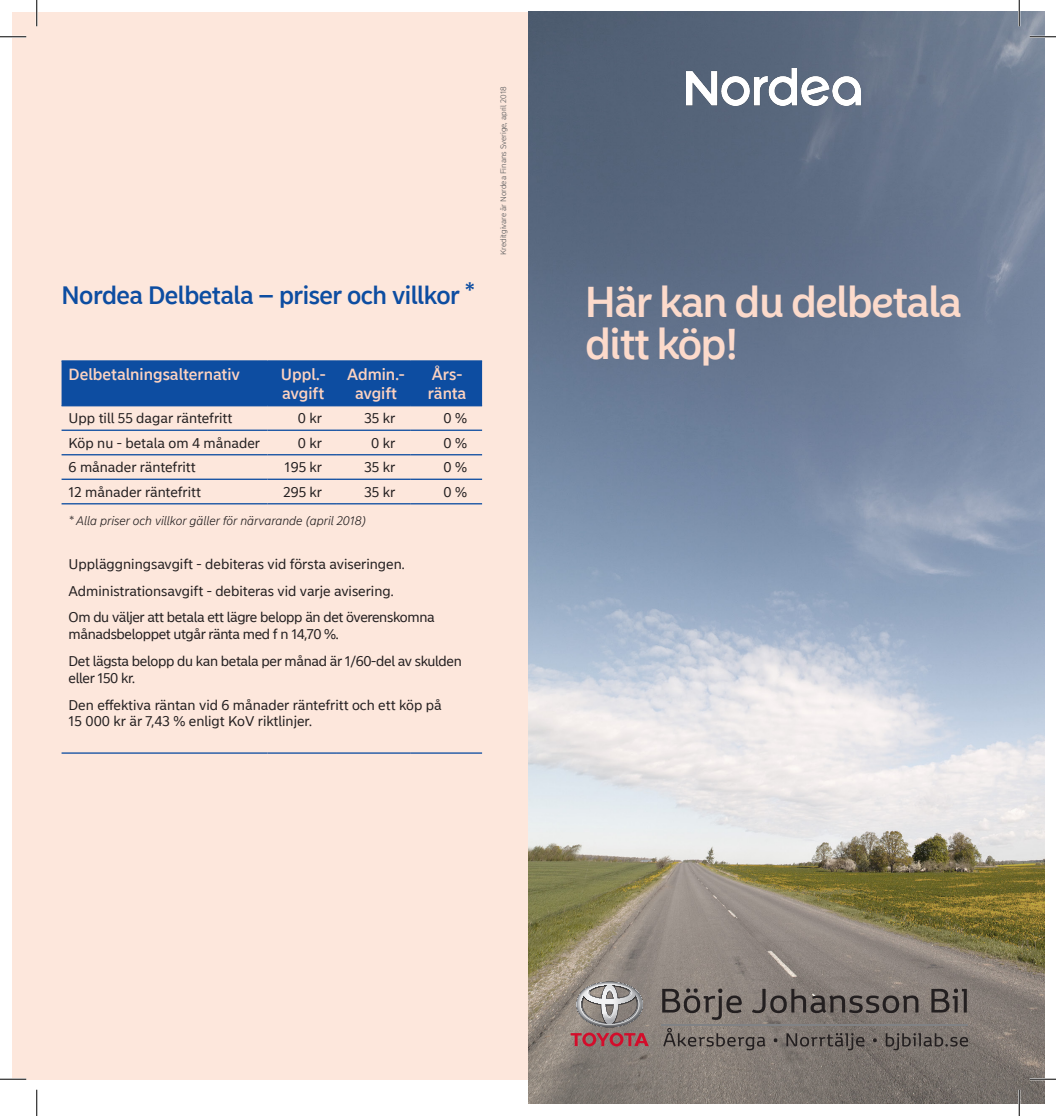
<style>
.page{position:relative;width:1056px;height:1116px;background:#fff}
.page>*{position:absolute;margin:0;border:0;box-sizing:border-box;transform-origin:0 0}
.Title_-_front_cover{font:500 42px/42px "Nordea Sans Large";letter-spacing:-.015em;color:#fcdacb}
.Rubrik_1{font:500 24.5px "Nordea Sans Small";letter-spacing:-.02em;color:#0d4da1}
.Rubrik_2{font:500 15.75px/18.9px "Nordea Sans Small";color:#fcd2c0}
.t1{font:14px/16.8px "Nordea Sans Small";color:#231f20}
.t2{font:14px/16.8px "Nordea Sans Small";letter-spacing:-.025em;color:#231f20}
.t3{font:italic 300 12.25px "Nordea Sans Small";color:#231f20}
.t4{font:300 7.88px "Nordea Sans Small";color:#57585a}
</style>
<div class="page">
<div style="left:12px;top:12px;width:1032px;height:1066px;background:#fde7dc"></div>
<img style="left:528px;top:12px;width:516px;height:1091px">
<img style="left:686px;top:69px;width:175px;height:36px">
<div style="left:62px;top:361px;width:420px;height:44px;background:#0d4da1"></div>
<hr style="left:62px;top:360px;width:205px;height:1px;background:#0d4da1">
<hr style="left:267px;top:360px;width:70px;height:1px;background:#0d4da1">
<hr style="left:337px;top:360px;width:73px;height:1px;background:#0d4da1">
<hr style="left:410px;top:360px;width:72px;height:1px;background:#0d4da1">
<hr style="left:62px;top:405px;width:205px;height:1px;background:#0d4da1">
<hr style="left:267px;top:405px;width:70px;height:1px;background:#0d4da1">
<hr style="left:337px;top:405px;width:73px;height:1px;background:#0d4da1">
<hr style="left:410px;top:405px;width:72px;height:1px;background:#0d4da1">
<hr style="left:62px;top:429px;width:205px;height:2px;background:#0d4da1">
<hr style="left:267px;top:429px;width:70px;height:2px;background:#0d4da1">
<hr style="left:337px;top:429px;width:73px;height:2px;background:#0d4da1">
<hr style="left:410px;top:429px;width:72px;height:2px;background:#0d4da1">
<hr style="left:62px;top:454px;width:205px;height:1px;background:#0d4da1">
<hr style="left:267px;top:454px;width:70px;height:1px;background:#0d4da1">
<hr style="left:337px;top:454px;width:73px;height:1px;background:#0d4da1">
<hr style="left:410px;top:454px;width:72px;height:1px;background:#0d4da1">
<hr style="left:62px;top:478px;width:205px;height:2px;background:#0d4da1">
<hr style="left:267px;top:478px;width:70px;height:2px;background:#0d4da1">
<hr style="left:337px;top:478px;width:73px;height:2px;background:#0d4da1">
<hr style="left:410px;top:478px;width:72px;height:2px;background:#0d4da1">
<hr style="left:62px;top:503px;width:205px;height:1px;background:#0d4da1">
<hr style="left:267px;top:503px;width:70px;height:1px;background:#0d4da1">
<hr style="left:337px;top:503px;width:73px;height:1px;background:#0d4da1">
<hr style="left:410px;top:503px;width:72px;height:1px;background:#0d4da1">
<hr style="left:62px;top:752px;width:205px;height:1px;background:#0d4da1">
<hr style="left:267px;top:752px;width:70px;height:1px;background:#0d4da1">
<hr style="left:337px;top:752px;width:73px;height:1px;background:#0d4da1">
<hr style="left:410px;top:752px;width:72px;height:1px;background:#0d4da1">
<svg style="left:662px;top:988px;width:80px;height:31px;background:#726a65"></svg>
<svg style="left:752px;top:988px;width:166px;height:24px;background:#6c6561"></svg>
<svg style="left:931px;top:988px;width:36px;height:24px"></svg>
<svg style="left:571px;top:981px;width:78px;height:65px;background:#9c8584"></svg>
<hr style="left:661px;top:1023px;width:307px;height:2px;background:#808285">
<svg style="left:663px;top:1027px;width:102px;height:23px;background:#79716c"></svg>
<svg style="left:773px;top:1038px;width:4px;height:4px"></svg>
<svg style="left:786px;top:1032px;width:78px;height:18px"></svg>
<svg style="left:873px;top:1038px;width:4px;height:4px"></svg>
<svg style="left:885px;top:1032px;width:83px;height:18px"></svg>
<hr style="left:0;top:36px;width:26px;height:2px;background:#fff">
<hr style="left:1029px;top:36px;width:27px;height:2px;background:#fff">
<hr style="left:0;top:1077px;width:26px;height:3px;background:#fff">
<hr style="left:1029px;top:1077px;width:27px;height:3px;background:#fff">
<hr style="left:36px;top:0;width:2px;height:26px;background:#fff">
<hr style="left:1018px;top:0;width:2px;height:26px;background:#fff">
<hr style="left:1018px;top:1089px;width:2px;height:26px;background:#fff">
<svg style="left:0;top:36px;width:26px;height:1px"></svg>
<svg style="left:1029px;top:36px;width:27px;height:1px"></svg>
<svg style="left:0;top:1078px;width:26px;height:1px"></svg>
<svg style="left:1029px;top:1078px;width:27px;height:1px"></svg>
<svg style="left:36px;top:0;width:1px;height:26px"></svg>
<svg style="left:36px;top:1089px;width:1px;height:26px"></svg>
<svg style="left:1019px;top:0;width:1px;height:26px"></svg>
<svg style="left:1019px;top:1089px;width:1px;height:26px"></svg>
<p class="Rubrik_1" style="left:62px;top:280px;width:415px">Nordea Delbetala – priser och villkor *</p>
<p class="Rubrik_2" style="left:69px;top:365px;width:173px">Delbetalningsalternativ</p>
<p class="Rubrik_2" style="left:281px;top:365px;width:46px">Uppl.- avgift</p>
<p class="Rubrik_2" style="left:347px;top:365px;width:59px;text-align:center">Admin.- avgift</p>
<p class="Rubrik_2" style="left:428px;top:365px;width:40px">Års&shy;ränta</p>
<p class="t1" style="left:69px;top:410px;width:165px">Upp till 55 dagar räntefritt</p>
<p class="t1" style="left:298px;top:410px;width:26px">0 kr</p>
<p class="t1" style="left:364px;top:410px;width:32px">35 kr</p>
<p class="t1" style="left:443px;top:410px;width:25px">0 %</p>
<p class="t1" style="left:69px;top:434px;width:193px">Köp nu - betala om 4 månader</p>
<p class="t1" style="left:298px;top:434px;width:26px">0 kr</p>
<p class="t1" style="left:371px;top:434px;width:26px">0 kr</p>
<p class="t1" style="left:443px;top:434px;width:25px">0 %</p>
<p class="t1" style="left:69px;top:459px;width:129px">6 månader räntefritt</p>
<p class="t1" style="left:285px;top:459px;width:39px">195 kr</p>
<p class="t1" style="left:364px;top:459px;width:32px">35 kr</p>
<p class="t1" style="left:443px;top:459px;width:25px">0 %</p>
<p class="t1" style="left:69px;top:483px;width:134px">12 månader räntefritt</p>
<p class="t1" style="left:283px;top:483px;width:40px">295 kr</p>
<p class="t1" style="left:364px;top:483px;width:32px">35 kr</p>
<p class="t1" style="left:443px;top:483px;width:25px">0 %</p>
<p class="t3" style="left:69px;top:513px;width:299px">* Alla priser och villkor gäller för närvarande (april 2018)</p>
<p class="t1" style="left:69px;top:555px;width:337px">Uppläggningsavgift - debiteras vid första aviseringen.</p>
<p class="t1" style="left:69px;top:582px;width:326px">Administrationsavgift - debiteras vid varje avisering.</p>
<p class="t2" style="left:69px;top:609px;width:368px">Om du väljer att betala ett lägre belopp än det överenskomna månadsbeloppet utgår ränta med f n 14,70 %.</p>
<p class="t2" style="left:69px;top:652px;width:395px">Det lägsta belopp du kan betala per månad är 1/60-del av skulden eller 150 kr.</p>
<p class="t1" style="left:69px;top:696px;width:375px">Den effektiva räntan vid 6 månader räntefritt och ett köp på<br>15 000 kr är 7,43 % enligt KoV riktlinjer.</p>
<p class="t4" style="left:498px;top:255px;width:170px;rotate:-90deg">Kreditgivare är Nordea Finans Sverige, april 2018</p>
<p class="Title_-_front_cover" style="left:585px;top:282px;width:378px">Här kan du delbetala ditt köp!</p>
</div>
